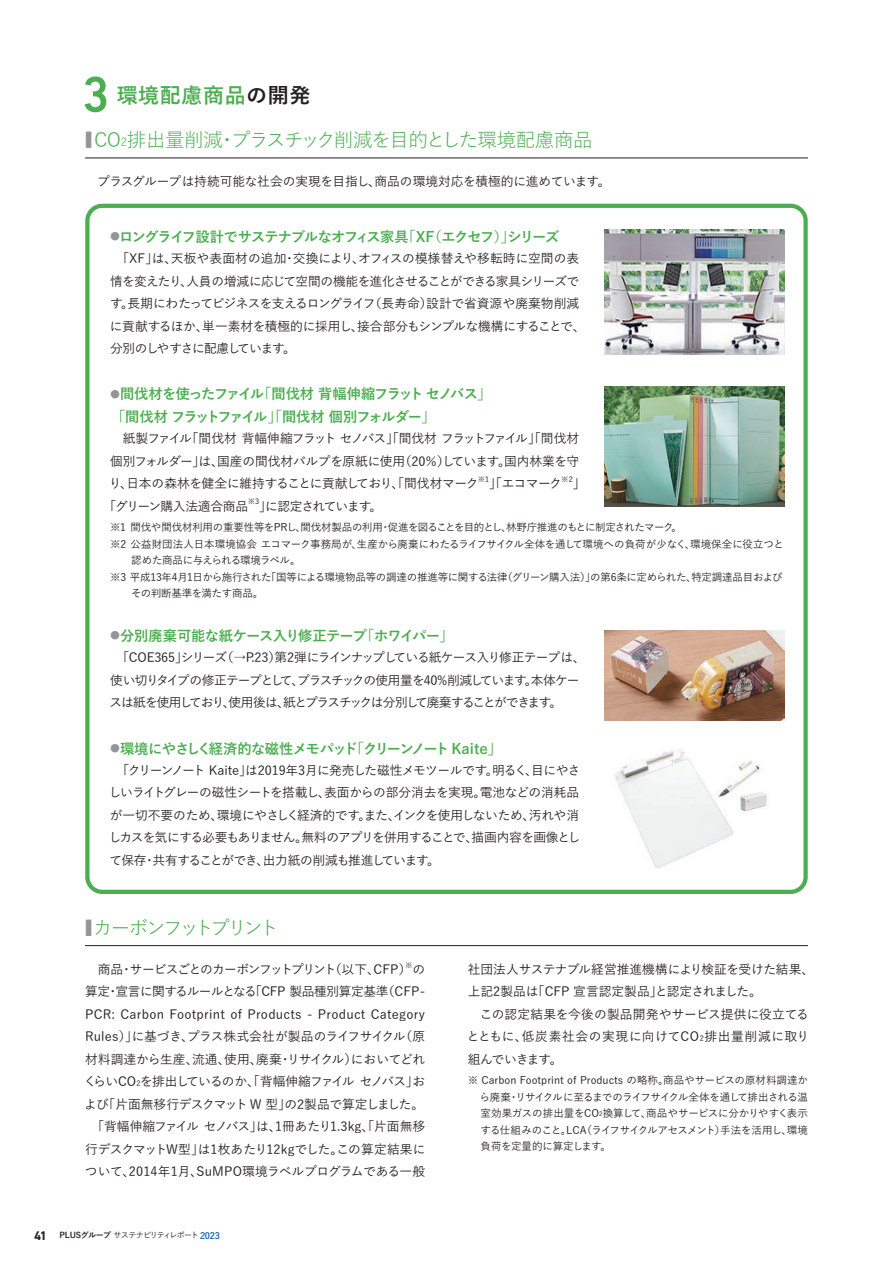
<style>
.page{position:relative;width:893px;height:1263px;background:#fff}
.page>*{position:absolute;margin:0;border:0;box-sizing:border-box;transform-origin:0 0}
.本文{font:500 51px "DIN Next LT Pro";color:#4cae51}
.本文-2{font:700 21px "Yu Go Pr 6 N";letter-spacing:.03em;color:#4cae51}
.本文-3{font:19.5px "Yu Go Pr 6 N";letter-spacing:-.03em;color:#4cae51}
.本文-4{font:19.5px "Yu Go Pr 6 N";letter-spacing:-.15em;color:#4cae51}
.本文-5{font:700 14.25px "Yu Go Pr 6 N";letter-spacing:-.07em;color:#4cae51}
.本文-6{font:700 14.25px "Yu Go Pr 6 N";letter-spacing:-.045em;color:#4cae51}
.本文-7{font:700 14.25px "Yu Go Pr 6 N";letter-spacing:-.03em;color:#4cae51}
.本文-8{font:700 14.25px "Yu Go Pr 6 N";letter-spacing:-.12em;color:#4cae51}
.本文-9{font:500 12.75px/22.5px "Yu Go Pr 6 N";letter-spacing:-.04em;color:#231f20;text-align:justify}
.本文-10{font:500 12.75px/22.5px "Yu Go Pr 6 N";letter-spacing:-.085em;color:#231f20}
.本文-11{font:500 12.75px/22.5px "Yu Go Pr 6 N";letter-spacing:-.005em;color:#231f20;text-align:center}
.本文-12{font:500 12.75px/22.5px "Yu Go Pr 6 N";color:#231f20}
.本文-13{font:500 12.75px "Yu Go Pr 6 N";letter-spacing:-.02em;color:#231f20}
.本文-14{font:500 12.75px "Yu Go Pr 6 N";letter-spacing:-.09em;color:#231f20}
.本文-15{font:500 10.5px/16.5px "Yu Go Pr 6 N";letter-spacing:-.025em;color:#231f20}
.t1{font:500 8.1px "Yu Go Pr 6 N";letter-spacing:-.11em;color:#231f20}
.本文-16{font:500 7.5px "Yu Go Pr 6 N";color:#231f20}
.s1{color:#231f20}
.s2{font-weight:500;font-size:21.6px;color:#939598}
.s3{font-size:11.4px}
.s4{font-size:10.05px;color:#939598}
.s5{font-size:7.5px}
.s6{font-family:"DIN Next LT Pro";font-weight:700;font-size:12.75px}
.s7{font-weight:700}
.s8{font-weight:700;font-size:9px;color:#1768b4}
.s9{font-size:6.15px}
</style>
<div class="page">
<hr style="left:85px;top:158px;width:723px;height:1px;background:#231f20">
<hr style="left:85px;top:945px;width:723px;height:1px;background:#231f20">
<div style="left:85px;top:204px;width:723px;height:690px;border:4px solid #4cae51;border-radius:15px"></div>
<img style="left:605px;top:229px;width:179px;height:126px">
<img style="left:605px;top:387px;width:179px;height:120px">
<img style="left:605px;top:630px;width:179px;height:90px">
<img style="left:614px;top:749px;width:153px;height:119px">
<p class="本文" style="left:82px;top:65px;width:29px">3</p>
<p class="本文-2" style="left:117px;top:84px;width:195px">環境配慮商品<span class="s1">の開発</span></p>
<p class="本文-3" style="left:85px;top:122px;width:509px"><span class="s2">■</span> CO<span class="s3">2</span>排出量削減・プラスチック削減を目的とした環境配慮商品</p>
<p class="本文-11" style="left:97px;top:169px;width:515px">プラスグループは持続可能な社会の実現を⽬ 指し、商品の環境対応を積極的に進めています。</p>
<p class="本文-5" style="left:110px;top:229px;width:451px"><span class="s4">●</span>ロングライフ設計でサステナブルなオフィス家具「XF（エクセフ）」シリーズ</p>
<p class="本文-9" style="left:110px;top:246px;width:477px;text-align:left;text-indent:6px">「XF」は、天板や表面材の追加・交換により、オフィスの模様替えや移転時に空間の表情を変えたり、人員の増減に応じて空間の機能を進化させることができる家具シリーズです。長期にわたってビジネスを支えるロングライフ（長寿命）設計で省資源や廃棄物削減に貢献するほか、単一素材を積極的に採用し、接合部分もシンプルな機構にすることで、分別のしやすさに配慮しています。</p>
<p class="本文-5" style="left:110px;top:386px;width:383px"><span class="s4">●</span>間伐材を使ったファイル「間伐材 背幅伸縮フラット セノバス」</p>
<p class="本文-8" style="left:111px;top:409px;width:326px">「間伐材 フラットファイル」「間伐材 個別フォルダー」</p>
<p class="本文-9" style="left:109px;top:426px;width:472px;text-indent:14px">紙製ファイル「間伐材 背幅伸縮フラット セノバス」「間伐材 フラットファイル」「間伐材個別フォルダー」は、国産の間伐材パルプを原紙に使用（20％）しています。国内林業を守り、日本の森林を健全に維持することに貢献しており、「間伐材マーク</p>
<p class="本文-16" style="left:478px;top:472px;width:13px">※1</p>
<p class="本文-9" style="left:489px;top:471px;width:74px">」「エコマーク</p>
<p class="本文-16" style="left:561px;top:472px;width:13px">※2</p>
<p class="本文-9" style="left:573px;top:471px;width:14px">」</p>
<p class="本文-13" style="left:104px;top:494px;width:146px">「グリーン購入法適合商品</p>
<p class="本文-16" style="left:248px;top:495px;width:13px">※3</p>
<p class="本文-14" style="left:259px;top:494px;width:125px">」に認定されています。</p>
<p class="本文-15" style="left:110px;top:518px;width:574px">※1 間伐や間伐材利用の重要性等をPRし、間伐材製品の利用・促進を図ることを目的とし、林野庁推進のもとに制定されたマーク。</p>
<p class="本文-15" style="left:131px;top:534px;width:654px;text-indent:-21px">※2 公益財団法人日本環境協会 エコマーク事務局が、生産から廃棄にわたるライフサイクル全体を通して環境への負荷が少なく、環境保全に役立つと認めた商品に与えられる環境ラベル。</p>
<p class="本文-15" style="left:131px;top:567px;width:653px;text-indent:-21px">※3 平成13年4月1日から施行された「国等による環境物品等の調達の推進等に関する法律（グリーン購入法）」の第6条に定められた、特定調達品目およびその判断基準を満たす商品。</p>
<p class="本文-7" style="left:110px;top:628px;width:345px"><span class="s4">●</span>分別廃棄可能な紙ケース入り修正テープ「ホワイパー」</p>
<p class="本文-10" style="left:109px;top:645px;width:478px;text-indent:7px">「COE365」シリーズ（→P.23）第2弾にラインナップしている紙ケース入り修正テープは、使い切りタイプの修正テープとして、プラスチックの使用量を40%削減しています。本体ケースは紙を使用しており、使用後は、紙とプラスチックは分別して廃棄することができます。</p>
<p class="本文-6" style="left:110px;top:740px;width:393px"><span class="s4">●</span>環境にやさしく経済的な磁性メモパッド「クリーンノート Kaite」</p>
<p class="本文-9" style="left:109px;top:757px;width:473px;text-indent:8px">「クリーンノート Kaite」は2019年3月に発売した磁性メモツールです。明るく、目にやさしいライトグレーの磁性シートを搭載し、表面からの部分消去を実現。電池などの消耗品が一切不要のため、環境にやさしく経済的です。また、インクを使用しないため、汚れや消しカスを気にする必要もありません。無料のアプリを併用することで、描画内容を画像として保存・共有することができ、出力紙の削減も推進しています。</p>
<p class="本文-4" style="left:85px;top:910px;width:195px"><span class="s2">■</span> カーボンフットプリント</p>
<p class="本文-16" style="left:405px;top:958px;width:9px">※</p>
<p class="本文-9" style="left:84px;top:979px;width:343px">算定・宣言に関するルールとなる「CFP 製品種別算定基準（CFP-PCR: Carbon Footprint of Products - Product Category Rules）」に基づき、プラス株式会社が製品のライフサイクル（原材料調達から生産、流通、使用、廃棄・リサイクル）においてどれくらいCO<span class="s5">2</span>を排出しているのか、「背幅伸縮ファイル セノバス」および「片面無移行デスクマット W 型」の2製品で算定しました。</p>
<p class="本文-11" style="left:85px;top:1114px;width:342px">「背幅伸縮ファイル セノバス」は、1冊あたり1.3kg、「片面無移行デスクマットW型」は1枚あたり12kgでした。この算定結果について、2014年1月、SuMPO環境ラベルプログラムである一般</p>
<p class="本文-10" style="left:98px;top:956px;width:329px">商品・サービスごとのカーボンフットプリント（以下、CFP）の</p>
<p class="t1" style="left:34px;top:1228px;width:188px"><span class="s6">41</span> <span class="s7">PLUSグループ</span> サステナビリティレポート <span class="s8">2023</span></p>
<p class="本文-12" style="left:468px;top:956px;width:348px">社団法人サステナブル経営推進機構により検証を受けた結果、上記2製品は「CFP 宣言認定製品」と認定されました。</p>
<p class="本文-9" style="left:467px;top:1001px;width:344px;text-indent:13px">この認定結果を今後の製品開発やサービス提供に役立てるとともに、低炭素社会の実現に向けてCO<span class="s5">2</span>排出量削減に取り組んでいきます。</p>
<p class="本文-15" style="left:479px;top:1071px;width:330px;text-align:justify;text-indent:-12px">※ Carbon Footprint of Products の略称。商品やサービスの原材料調達から廃棄・リサイクルに至るまでのライフサイクル全体を通して排出される温室効果ガスの排出量をCO<span class="s9">2</span>換算して、商品やサービスに分かりやすく表示する仕組みのこと。LCA（ライフサイクルアセスメント）手法を活用し、環境負荷を定量的に算定します。</p>
</div>
